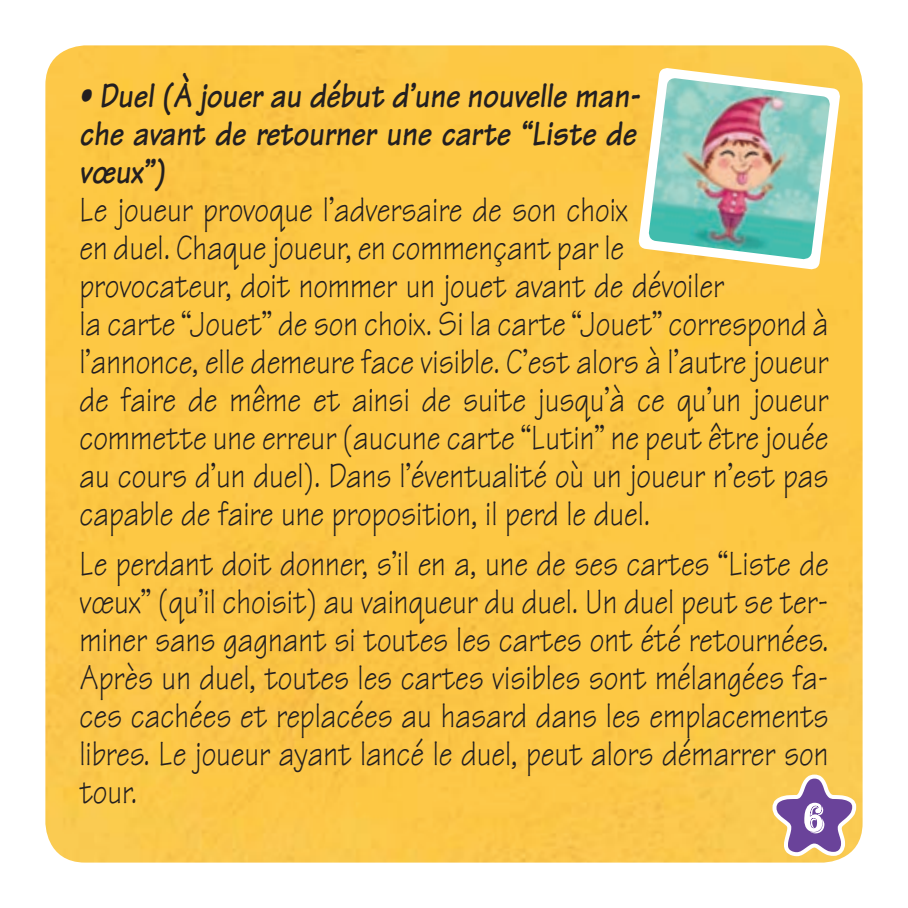
<style>
.page{position:relative;width:908px;height:908px;background:#fff}
.page>*{position:absolute;margin:0;border:0;box-sizing:border-box;transform-origin:0 0}
.t1{font:104px "Distro Bats";color:#6a439a}
.t2{font:36px/38px "Tekton";color:#231f20;scale:.85 1}
.t3{font:italic 700 36px/38px "Tekton";color:#231f20;text-align:justify;scale:.85 1}
</style>
<div class="page">
<img style="left:45px;top:45px;width:817px;height:817px">
<svg style="left:637px;top:67px;width:203px;height:203px;fill:#fdc849"></svg>
<img style="left:647px;top:78px;width:183px;height:182px">
<svg style="left:765px;top:767px;width:97px;height:95px"></svg>
<p class="t3" style="left:79px;top:76px;width:660px">• Duel (À jouer au début d’une nouvelle man&shy;che avant de retourner une carte “Liste de vœux”)</p>
<p class="t2" style="left:79px;top:190px;width:882px">Le joueur provoque l’adversaire de son choix<br>en duel. Chaque joueur, en commençant par le<br>provocateur, doit nommer un jouet avant de dévoiler<br>la carte “Jouet” de son choix. Si la carte “Jouet” correspond à l’annonce, elle demeure face visible. C’est alors à l’autre joueur de faire de même et ainsi de suite jusqu’à ce qu’un joueur commette une erreur (aucune carte “Lutin” ne peut être jouée au cours d’un duel). Dans l’éventualité où un joueur n’est pas capable de faire une proposition, il perd le duel.</p>
<p class="t2" style="left:79px;top:544px;width:882px;text-align:justify">Le perdant doit donner, s’il en a, une de ses cartes “Liste de vœux” (qu’il choisit) au vainqueur du duel. Un duel peut se ter&shy;miner sans gagnant si toutes les cartes ont été retournées.<br>Après un duel, toutes les cartes visibles sont mélangées fa&shy;ces cachées et replacées au hasard dans les emplacements libres. Le joueur ayant lancé le duel, peut alors démarrer son tour.</p>
<h1 class="t1" style="left:771px;top:766px;width:87px">W</h1>
</div>
